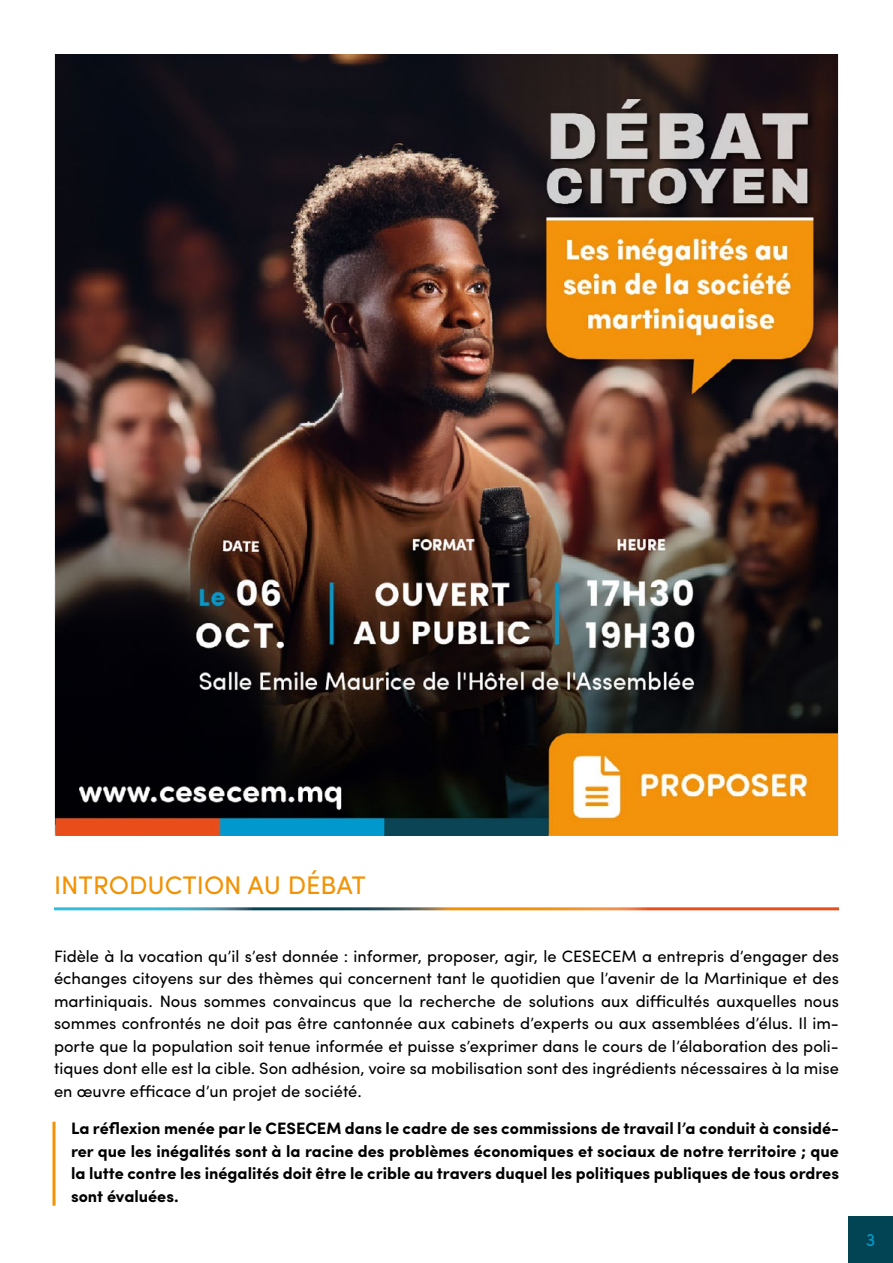
<style>
.page{position:relative;width:893px;height:1263px;background:#fff}
.page>*{position:absolute;margin:0;border:0;box-sizing:border-box;transform-origin:0 0}
.t1{font:25.5px "Sofia Pro";color:#f39204}
.t2{font:18px "Sofia Pro";color:#0099ce}
.t3{font:16.5px/22.5px "Sofia Pro";color:#000;text-align:justify}
.t4{font:700 16.5px/22.5px "Sofia Pro";color:#000;text-align:justify}
</style>
<div class="page">
<div style="left:848px;top:1216px;width:45px;height:47px;background:#024454"></div>
<hr style="left:0;top:0;width:1px;height:1263px;background:#024454">
<svg style="left:52px;top:1122px;width:4px;height:84px"></svg>
<img style="left:55px;top:54px;width:783px;height:782px">
<h1 class="t1" style="left:54px;top:866px;width:314px">INTRODUCTION AU DÉBAT</h1>
<p class="t3" style="left:54px;top:943px;width:787px">Fidèle à la vocation qu’il s’est donnée : informer, proposer, agir, le CESECEM a entrepris d’engager des échanges citoyens sur des thèmes qui concernent tant le quotidien que l’avenir de la Martinique et des martiniquais. Nous sommes convaincus que la recherche de solutions aux difficultés auxquelles nous sommes confrontés ne doit pas être cantonnée aux cabinets d’experts ou aux assemblées d’élus. Il im&shy;porte que la population soit tenue informée et puisse s’exprimer dans le cours de l’élaboration des poli&shy;tiques dont elle est la cible. Son adhésion, voire sa mobilisation sont des ingrédients nécessaires à la mise en œuvre efficace d’un projet de société.</p>
<p class="t4" style="left:71px;top:1116px;width:770px">La réflexion menée par le CESECEM dans le cadre de ses commissions de travail l’a conduit à considé&shy;rer que les inégalités sont à la racine des problèmes économiques et sociaux de notre territoire ; que la lutte contre les inégalités doit être le crible au travers duquel les politiques publiques de tous ordres sont évaluées.</p>
<p class="t2" style="left:866px;top:1226px;width:11px">3</p>
</div>
